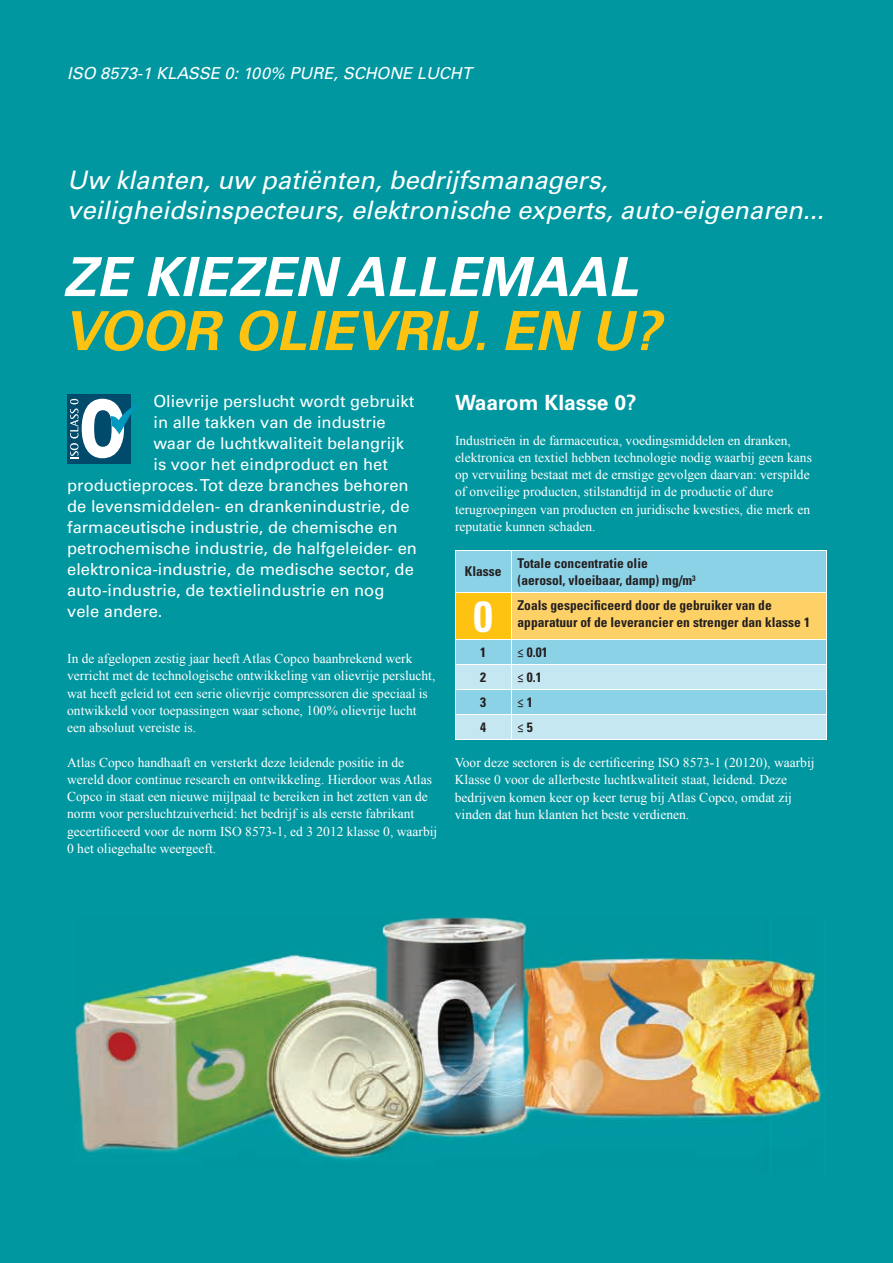
<style>
.page{position:relative;width:893px;height:1263px;background:#0097a0}
.page>*{position:absolute;margin:0;border:0;box-sizing:border-box;transform-origin:0 0}
.t1{font:italic 700 54px "Univers LT Std";color:#fec210}
.t2{font:italic 700 54px "Univers LT Std";color:#fff}
.t3{font:700 condensed 43.5px "Univers LT Std";color:#fff}
.t4{font:italic 25.5px/30px "Univers LT Std";color:#fff}
.t5{font:700 21px "Univers LT Std";color:#fff}
.t6{font:16.5px "Univers LT Std";color:#fff}
.t7{font:italic 16.5px "Univers LT Std";color:#fff}
.t8{font:13.5px/17.2px "Times New Roman";color:#fff}
.t9{font:700 condensed 13.5px/17.2px "Univers LT Std";color:#231f20}
</style>
<div class="page">
<div style="left:456px;top:551px;width:370px;height:41px;background:#8cd2e7"></div>
<div style="left:455px;top:593px;width:56px;height:46px;background:#fec210"></div>
<div style="left:511px;top:593px;width:315px;height:46px;background:#fed166"></div>
<hr style="left:511px;top:550px;width:315px;height:1px;background:#fff">
<hr style="left:826px;top:551px;width:1px;height:41px;background:#fff">
<hr style="left:455px;top:593px;width:1px;height:46px;background:#fff">
<hr style="left:511px;top:592px;width:315px;height:1px;background:#fff">
<hr style="left:511px;top:593px;width:1px;height:46px;background:#fff">
<hr style="left:826px;top:593px;width:1px;height:46px;background:#fff">
<hr style="left:511px;top:639px;width:315px;height:1px;background:#fff">
<hr style="left:455px;top:550px;width:56px;height:1px;background:#fff">
<hr style="left:455px;top:551px;width:1px;height:41px;background:#fff">
<hr style="left:511px;top:551px;width:1px;height:41px;background:#fff">
<hr style="left:455px;top:592px;width:56px;height:1px;background:#fff">
<hr style="left:455px;top:639px;width:56px;height:1px;background:#fff">
<svg style="left:455px;top:640px;width:372px;height:100px;background:#acdeed"></svg>
<hr style="left:455px;top:739px;width:56px;height:1px;background:#fff">
<img style="left:76px;top:917px;width:747px;height:243px">
<div style="left:67px;top:395px;width:64px;height:69px;background:#004b6c"></div>
<svg style="left:70px;top:399px;width:70px;height:60px"></svg>
<p class="t7" style="left:67px;top:64px;width:406px">ISO 8573-1 KLASSE 0: 100% PURE, SCHONE LUCHT</p>
<h3 class="t4" style="left:67px;top:166px;width:758px">Uw klanten, uw patiënten, bedrijfsmanagers, veiligheidsinspecteurs, elektronische experts, auto-eigenaren...</h3>
<h1 class="t2" style="left:63px;top:245px;width:576px">ZE KIEZEN ALLEMAAL</h1>
<h1 class="t1" style="left:63px;top:299px;width:599px">VOOR OLIEVRIJ. EN U?</h1>
<p class="t6" style="left:153px;top:391px;width:262px">Olievrije perslucht wordt gebruikt</p>
<p class="t6" style="left:153px;top:412px;width:234px">in alle takken van de industrie</p>
<p class="t6" style="left:153px;top:433px;width:252px">waar de luchtkwaliteit belangrijk</p>
<p class="t6" style="left:153px;top:454px;width:236px">is voor het eindproduct en het</p>
<p class="t6" style="left:67px;top:475px;width:343px">productieproces. Tot deze branches behoren</p>
<p class="t6" style="left:67px;top:496px;width:344px">de levensmiddelen- en drankenindustrie, de</p>
<p class="t6" style="left:67px;top:517px;width:332px">farmaceutische industrie, de chemische en</p>
<p class="t6" style="left:67px;top:538px;width:351px">petrochemische industrie, de halfgeleider- en</p>
<p class="t6" style="left:67px;top:559px;width:348px">elektronica-industrie, de medische sector, de</p>
<p class="t6" style="left:67px;top:580px;width:319px">auto-industrie, de textielindustrie en nog</p>
<p class="t6" style="left:67px;top:601px;width:97px">vele andere.</p>
<p class="t8" style="left:67px;top:650px;width:370px">In de afgelopen zestig jaar heeft Atlas Copco baanbrekend werk verricht met de technologische ontwikkeling van olievrije perslucht, wat heeft geleid tot een serie olievrije compressoren die speciaal is ontwikkeld voor toepassingen waar schone, 100% olievrije lucht een absoluut vereiste is.</p>
<p class="t8" style="left:67px;top:753px;width:372px">Atlas Copco handhaaft en versterkt deze leidende positie in de wereld door continue research en ontwikkeling. Hierdoor was Atlas Copco in staat een nieuwe mijlpaal te bereiken in het zetten van de norm voor persluchtzuiverheid: het bedrijf is als eerste fabrikant gecertificeerd voor de norm ISO 8573-1, ed 3 2012 klasse 0, waarbij 0 het oliegehalte weergeeft.</p>
<h3 class="t5" style="left:455px;top:390px;width:183px">Waarom Klasse 0?</h3>
<p class="t8" style="left:455px;top:431px;width:358px">Industrieën in de farmaceutica, voedingsmiddelen en dranken, elektronica en textiel hebben technologie nodig waarbij geen kans op vervuiling bestaat met de ernstige gevolgen daarvan: verspilde of onveilige producten, stilstandtijd in de productie of dure terugroepingen van producten en juridische kwesties, die merk en reputatie kunnen schaden.</p>
<p class="t9" style="left:465px;top:563px;width:38px">Klasse</p>
<p class="t9" style="left:518px;top:554px;width:180px">Totale concentratie olie (aerosol, vloeibaar, damp) mg/m<sup>3</sup></p>
<h2 class="t3" style="left:474px;top:590px;width:21px">0</h2>
<p class="t9" style="left:518px;top:597px;width:294px">Zoals gespecificeerd door de gebruiker van de apparatuur of de leverancier en strenger dan klasse 1</p>
<p class="t9" style="left:480px;top:643px;width:7px">1</p>
<p class="t9" style="left:518px;top:643px;width:32px">≤ 0.01</p>
<p class="t9" style="left:480px;top:668px;width:7px">2</p>
<p class="t9" style="left:518px;top:668px;width:26px">≤ 0.1</p>
<p class="t9" style="left:480px;top:694px;width:7px">3</p>
<p class="t9" style="left:518px;top:694px;width:17px">≤ 1</p>
<p class="t9" style="left:480px;top:719px;width:7px">4</p>
<p class="t9" style="left:518px;top:719px;width:17px">≤ 5</p>
<p class="t8" style="left:455px;top:754px;width:361px">Voor deze sectoren is de certificering ISO 8573-1 (20120), waarbij Klasse 0 voor de allerbeste luchtkwaliteit staat, leidend. Deze bedrijven komen keer op keer terug bij Atlas Copco, omdat zij vinden dat hun klanten het beste verdienen.</p>
</div>
